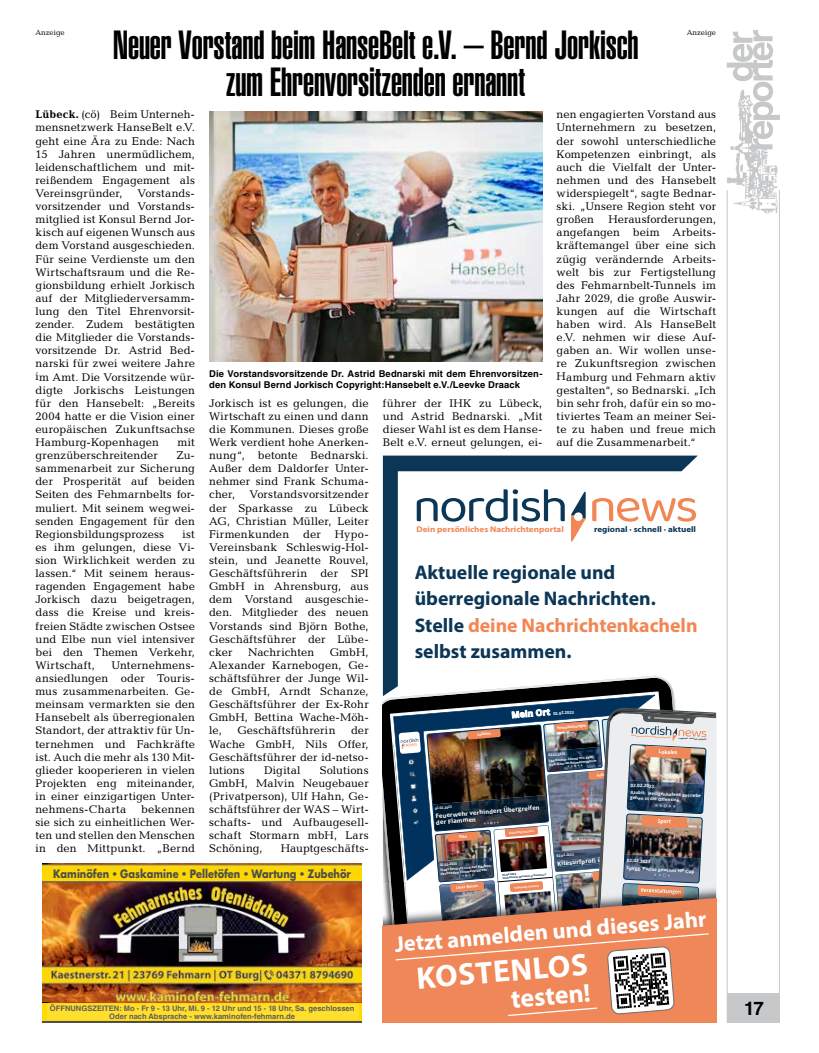
<style>
.page{position:relative;width:819px;height:1053px;background:#fff}
.page>*{position:absolute;margin:0;border:0;box-sizing:border-box;transform-origin:0 0}
.t1{font:40px/37.5px "Helvetica LT Std Ultra Comp";letter-spacing:-.005em;color:#000;text-align:center}
.t2{font:700 31.25px "Myriad Pro";color:#fff}
.t3{font:700 26px "Myriad Pro";color:#fff}
.t4{font:700 22.5px "Myriad Pro";color:#fff}
.t5{font:700 19.75px/26.2px "Myriad Pro";color:#0b3656}
.t6{font:700 18.75px "Helvetica LT Std";color:#000}
.t7{font:11.25px/13.1px "Candida Std";letter-spacing:.015em;color:#000;text-align:justify}
.t8{font:700 11.25px "Futura Std";color:#4d4d4f;scale:.87 1}
.t9{font:700 9.38px/11.2px "Helvetica LT Std";letter-spacing:.015em;color:#000}
.t10{font:700 8.25px "Myriad Pro";color:#f28654;scale:1.1 1}
.t11{font:700 8.25px "Myriad Pro";color:#0b3656;scale:1.1 1}
.t12{font:700 7.62px/7.6px "Helvetica LT Std";color:#5f5c5d;text-align:center}
.t13{font:7.5px "Candida Std";color:#000}
.t14{font:700 5.88px/6.5px "Droid Sans";color:#fff;scale:1.06 1}
.t15{font:700 5.38px "Droid Sans";color:#fff;scale:.95 1}
.t16{font:700 4.5px/5.4px "Droid Sans";color:#fff}
.t17{font:700 4.5px "Droid Sans";color:#fff;scale:1.06 1}
.t18{font:700 4px "Droid Sans";color:#fff;scale:1.06 1}
.t19{font:700 3.88px "Droid Sans";color:#fff;scale:.95 1}
.t20{font:700 3.25px/3.9px "Droid Sans";color:#fff;scale:1.06 1}
.t21{font:700 2.88px "Droid Sans";color:#fff;scale:.95 1}
.t22{font:700 2.62px/3.1px "Droid Sans";color:#00325d;scale:1.06 1}
.t23{font:700 2.25px "Myriad Pro";color:#f28654;scale:1.1 1}
.t24{font:700 2.25px "Myriad Pro";color:#0b3656;scale:1.1 1}
.s1{font-weight:700}
.s2{color:#f28654}
.s3{font-size:8.62px}
.s4{font-family:"Helvetica LT Std";font-weight:400}
</style>
<div class="page">
<div style="left:726px;top:993px;width:53px;height:29px;background:#c7c8ca"></div>
<hr style="left:778px;top:190px;width:1px;height:832px;background:#c7c8ca">
<hr style="left:726px;top:190px;width:1px;height:832px;background:#c7c8ca">
<img style="left:726px;top:149px;width:52px;height:65px">
<svg style="left:726px;top:30px;width:54px;height:119px"></svg>
<img style="left:43px;top:863px;width:318px;height:139px">
<svg style="left:43px;top:1002px;width:318px;height:20px"></svg>
<div style="left:43px;top:1003px;width:318px;height:18px;background:#ffd800"></div>
<div style="left:47px;top:1004px;width:312px;height:16px;background:#ffdf2b"></div>
<div style="left:383px;top:1016px;width:333px;height:6px;background:#ef8758"></div>
<svg style="left:383px;top:455px;width:314px;height:221px"></svg>
<img style="left:383px;top:676px;width:333px;height:340px">
<img style="left:209px;top:112px;width:333px;height:249px">
<p class="t13" style="left:35px;top:28px;width:31px">Anzeige</p>
<p class="t13" style="left:686px;top:28px;width:31px">Anzeige</p>
<p class="t1" style="left:113px;top:27px;width:527px">Neuer Vorstand beim HanseBelt e.V. – Bernd Jorkisch zum Ehrenvorsitzenden ernannt</p>
<p class="t7" style="left:556px;top:108px;width:161px">nen engagierten Vorstand aus Unternehmern zu besetzen, der sowohl unterschiedliche Kompetenzen einbringt, als auch die Vielfalt der Unter&shy;nehmen und des Hansebelt widerspiegelt“, sagte Bednar&shy;ski. „Unsere Region steht vor großen</p>
<p class="t7" style="left:35px;top:108px;width:161px"><span class="s1">Lübeck.</span> (cö) Beim Unterneh&shy;mensnetzwerk HanseBelt e.V. geht eine Ära zu Ende: Nach 15 Jahren unermüdlichem, leidenschaftlichem und mit&shy;reißendem Engagement als Vereinsgründer,</p>
<p class="t7" style="left:35px;top:187px;width:161px;text-indent:102px">Vorstands&shy;vorsitzender und Vorstands&shy;mitglied ist Konsul Bernd Jor&shy;kisch auf eigenen Wunsch aus dem Vorstand ausgeschieden.<br>Für seine Verdienste um den Wirtschaftsraum und die Re&shy;gionsbildung erhielt Jorkisch auf der Mitgliederversamm&shy;lung den Titel Ehrenvorsit&shy;zender. Zudem bestätigten die Mitglieder die Vorstands&shy;vorsitzende Dr. Astrid Bed&shy;narski für zwei weitere Jahre im Amt. Die Vorsitzende wür&shy;digte Jorkischs Leistungen für den Hansebelt: „Bereits 2004 hatte er die Vision einer europäischen Zukunftsachse Hamburg-Kopenhagen</p>
<p class="t7" style="left:556px;top:213px;width:161px;text-indent:52px">Herausforderungen, angefangen beim Arbeits&shy;kräftemangel über eine sich zügig verändernde Arbeits&shy;welt bis zur Fertigstellung des Fehmarnbelt-Tunnels im Jahr 2029, die große Auswir&shy;kungen auf die Wirtschaft haben wird. Als HanseBelt e.V. nehmen wir diese Auf&shy;gaben an. Wir wollen unse&shy;re Zukunftsregion zwischen Hamburg und Fehmarn aktiv gestalten“, so Bednarski. „Ich bin sehr froh, dafür ein so mo&shy;tiviertes Team an meiner Sei&shy;te zu haben und freue mich auf die Zusammenarbeit.“</p>
<p class="t9" style="left:209px;top:368px;width:335px">Die Vorstandsvorsitzende Dr. Astrid Bednarski mit dem Ehrenvorsitzen&shy;den Konsul Bernd Jorkisch Copyright:Hansebelt e.V./Leevke Draack</p>
<p class="t7" style="left:209px;top:396px;width:161px">Jorkisch ist es gelungen, die Wirtschaft zu einen und dann die Kommunen. Dieses große Werk verdient hohe Anerken&shy;nung“, betonte Bednarski.<br>Außer dem Daldorfer Unter&shy;nehmer sind Frank Schuma&shy;cher,</p>
<p class="t7" style="left:383px;top:396px;width:161px">führer der IHK zu Lübeck, und Astrid Bednarski. „Mit dieser Wahl ist es dem Hanse-Belt e.V. erneut gelungen, ei-</p>
<p class="t7" style="left:177px;top:435px;width:19px">mit</p>
<p class="t7" style="left:35px;top:448px;width:124px">grenzüberschreitender</p>
<p class="t7" style="left:35px;top:448px;width:161px;text-indent:141px">Zu&shy;sammenarbeit zur Sicherung der Prosperität auf beiden Seiten des Fehmarnbelts for&shy;muliert. Mit seinem wegwei&shy;senden Engagement für den Regionsbildungsprozess</p>
<p class="t7" style="left:209px;top:488px;width:161px;text-indent:40px">Vorstandsvorsitzender der Sparkasse zu Lübeck AG, Christian Müller, Leiter Firmenkunden</p>
<p class="t10" style="left:416px;top:524px;width:135px">Dein persönliches Nachrichtenportal</p>
<p class="t11" style="left:594px;top:524px;width:94px">regional · schnell · aktuell</p>
<p class="t7" style="left:303px;top:527px;width:19px">der</p>
<p class="t7" style="left:209px;top:527px;width:161px;text-indent:126px">Hypo-Vereinsbank Schleswig-Hol&shy;stein, und Jeanette Rouvel, Geschäftsführerin der SPI GmbH in Ahrensburg, aus dem Vorstand ausgeschie&shy;den. Mitglieder des neuen Vorstands sind Björn Bothe, Geschäftsführer der Lübe&shy;cker</p>
<p class="t7" style="left:35px;top:527px;width:161px;text-indent:147px">ist es ihm gelungen, diese Vi&shy;sion Wirklichkeit werden zu lassen.“ Mit seinem heraus&shy;ragenden Engagement habe Jorkisch dazu beigetragen, dass die Kreise und kreis&shy;freien Städte zwischen Ostsee und Elbe nun viel intensiver bei den Themen Verkehr, Wirtschaft,</p>
<p class="t5" style="left:414px;top:558px;width:284px">Aktuelle regionale und überregionale Nachrichten.<br>Stelle <span class="s2">deine Nachrichtenkacheln </span>selbst zusammen.</p>
<p class="t7" style="left:209px;top:645px;width:161px;text-indent:121px">GmbH, Alexander Karnebogen, Ge&shy;schäftsführer der Junge Wil&shy;de GmbH, Arndt Schanze, Geschäftsführer der Ex-Rohr GmbH, Bettina Wache-Möh&shy;le,</p>
<p class="t7" style="left:248px;top:645px;width:68px">Nachrichten</p>
<p class="t7" style="left:35px;top:658px;width:161px;text-indent:76px">Unternehmens&shy;ansiedlungen oder Touris&shy;mus zusammenarbeiten. Ge&shy;meinsam vermarkten sie den Hansebelt als überregionalen Standort, der attraktiv für Un&shy;ternehmen und Fachkräfte ist. Auch die mehr als 130 Mit&shy;glieder kooperieren in vielen Projekten eng miteinander, in einer einzigartigen Unter&shy;nehmens-Charta</p>
<p class="t18" style="left:511px;top:714px;width:61px;rotate:-5deg"><span class="s3">Mein Ort</span> 02.02.2023</p>
<p class="t19" style="left:556px;top:725px;width:33px;rotate:-5deg">Veranstaltungen</p>
<p class="t7" style="left:209px;top:724px;width:161px;text-indent:142px">der Wache GmbH, Nils Offer, Geschäftsführer der id-netso&shy;lutions</p>
<p class="t7" style="left:237px;top:724px;width:100px">Geschäftsführerin</p>
<p class="t19" style="left:477px;top:731px;width:16px;rotate:-5deg">Lokales</p>
<p class="t23" style="left:631px;top:734px;width:37px;rotate:3deg">Dein persönliches Nachrichtenportal</p>
<p class="t24" style="left:679px;top:736px;width:26px;rotate:3deg">regional · schnell · aktuell</p>
<p class="t15" style="left:659px;top:747px;width:21px;rotate:3deg">Lokales</p>
<p class="t20" style="left:548px;top:753px;width:18px;rotate:-5deg">02.02.2023</p>
<p class="t20" style="left:548px;top:758px;width:46px;rotate:-5deg">Spanischer Abend mit dem<br>Duo Alba im Heimatmuseum</p>
<p class="t7" style="left:209px;top:763px;width:161px;text-indent:111px">Solutions GmbH, Malvin Neugebauer (Privatperson), Ulf Hahn, Ge&shy;schäftsführer der WAS – Wirt&shy;schafts- und Aufbaugesell&shy;schaft Stormarn mbH, Lars Schöning,</p>
<p class="t7" style="left:264px;top:763px;width:38px">Digital</p>
<p class="t19" style="left:596px;top:772px;width:18px;rotate:-5deg">Fehmarn</p>
<p class="t17" style="left:630px;top:781px;width:24px;rotate:3deg">02.02.2023</p>
<p class="t16" style="left:630px;top:789px;width:72px;rotate:3deg">Azubis: Heiligenhafens Betriebe gehen in die Offensive.</p>
<p class="t7" style="left:35px;top:802px;width:161px;text-indent:106px">bekennen sie sich zu einheitlichen Wer&shy;ten und stellen den Menschen in den Mittpunkt. „Bernd</p>
<p class="t14" style="left:435px;top:812px;width:100px;rotate:-5deg">Feuerwehr verhindert Übergreifen der Flammen</p>
<p class="t20" style="left:434px;top:806px;width:18px;rotate:-5deg">02.02.2023</p>
<p class="t15" style="left:658px;top:817px;width:15px;rotate:3deg">Sport</p>
<p class="t21" style="left:509px;top:831px;width:28px;rotate:-5deg">Schleswig-Holstein</p>
<p class="t19" style="left:459px;top:834px;width:10px;rotate:-5deg">Plön</p>
<p class="t7" style="left:281px;top:842px;width:89px">Hauptgeschäfts-</p>
<p class="t14" style="left:557px;top:860px;width:102px;rotate:-5deg">Kitesurfprofi übernimmt Ehrenamt</p>
<p class="t20" style="left:556px;top:853px;width:18px;rotate:-5deg">02.02.2023</p>
<p class="t17" style="left:627px;top:857px;width:24px;rotate:3deg">02.02.2023</p>
<p class="t20" style="left:440px;top:862px;width:18px;rotate:-5deg">02.02.2023</p>
<p class="t20" style="left:440px;top:867px;width:52px;rotate:-5deg">Stadt bereitet sich auf fl ächen&shy;deckenden Stromausfall vor</p>
<p class="t17" style="left:626px;top:864px;width:66px;rotate:3deg">SpVgg. Putlos gewinnt HP-Cup</p>
<p class="t8" style="left:53px;top:866px;width:344px">Kaminöfen <span class="s4">•</span> Gaskamine <span class="s4">•</span> Pelletöfen <span class="s4">•</span> Wartung <span class="s4">•</span> Zubehör</p>
<p class="t22" style="left:502px;top:873px;width:42px;rotate:-5deg">02.02.2023<br>Ostholstein-Museum präsentiert</p>
<p class="t4" style="left:393px;top:930px;width:314px;rotate:-5deg">Jetzt anmelden und dieses Jahr</p>
<p class="t2" style="left:415px;top:957px;width:173px;rotate:-5deg">KOSTENLOS</p>
<p class="t3" style="left:509px;top:982px;width:81px;rotate:-5deg">testen!</p>
<p class="t12" style="left:50px;top:1004px;width:306px">ÖFFNUNGSZEITEN: Mo - Fr 9 - 13 Uhr, Mi. 9 - 12 Uhr und 15 - 18 Uhr, Sa. geschlossen<br>Oder nach Absprache - www.kaminofen-fehmarn.de</p>
<p class="t6" style="left:744px;top:996px;width:21px">17</p>
</div>
